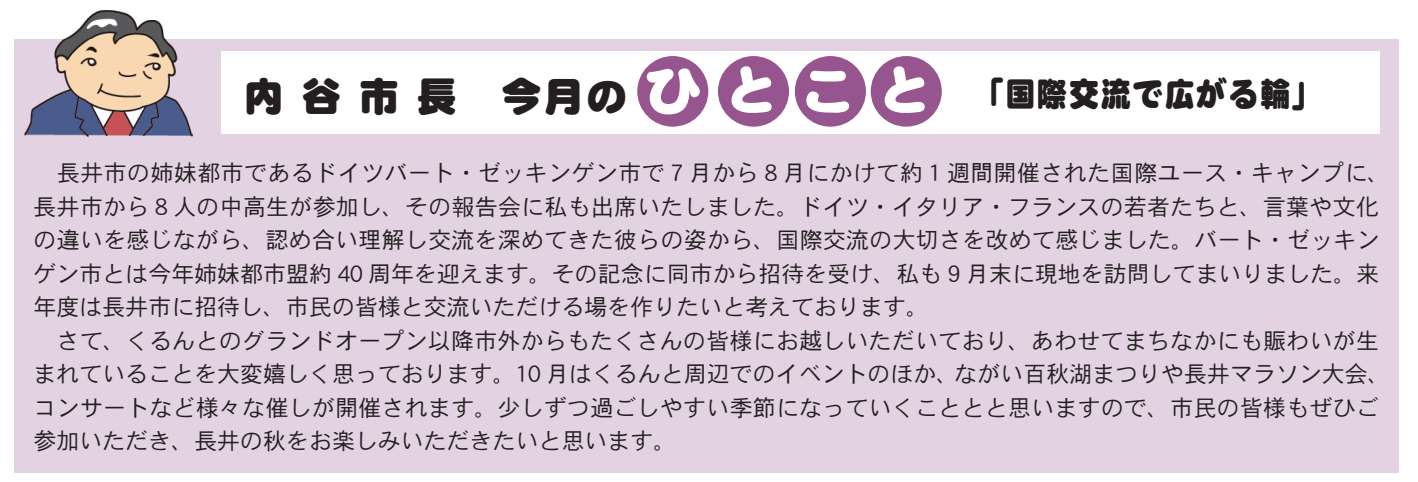
<style>
.page{position:relative;width:1418px;height:482px;background:#fff}
.page>*{position:absolute;margin:0;border:0;box-sizing:border-box;transform-origin:0 0}
.t1{font:53px "DF Maru Gothic UB WINP RKSJ H";color:#fff}
.t2{font:40.5px "DF Maru Gothic UB WINP RKSJ H";letter-spacing:.42em;color:#231f20}
.t3{font:33.5px "DF Maru Gothic UB WINP RKSJ H";letter-spacing:.045em;color:#231f20;scale:.91 1}
.t4{font:23px/33.5px "DFHS Gothic W3 WINP RKSJ H";letter-spacing:.01em;color:#231f20}
.s1{font-size:56.5px}
.s2{font-size:33.5px;color:#231f20}
</style>
<div class="page">
<div style="left:15px;top:39px;width:1384px;height:434px;background:#e2d2e2"></div>
<div style="left:221px;top:52px;width:1158px;height:82px;background:#fff"></div>
<div style="left:870px;top:56px;width:71px;height:71px;background:#96558e;border-radius:50%"></div>
<div style="left:794px;top:56px;width:72px;height:71px;background:#96558e;border-radius:50%"></div>
<div style="left:718px;top:56px;width:71px;height:71px;background:#96558e;border-radius:50%"></div>
<div style="left:637px;top:56px;width:71px;height:71px;background:#96558e;border-radius:50%"></div>
<img style="left:24px;top:10px;width:168px;height:127px">
<h2 class="t2" style="left:243px;top:76px;width:385px">内谷市長　今月の</h2>
<h1 class="t1" style="left:644px;top:64px;width:361px"><span class="s1">ひ</span>とこと　<span class="s2">「</span></h1>
<h3 class="t3" style="left:1005px;top:77px;width:350px">国際交流で広がる輪「</h3>
<p class="t4" style="left:34px;top:156px;width:1358px">　長井市の姉妹都市であるドイツバート・ゼッキンゲン市で 7 月から 8 月にかけて約 1 週間開催された国際ユース・キャンプに、</p>
<p class="t4" style="left:34px;top:189px;width:1346px">長井市から 8 人の中高生が参加し、その報告会に私も出席いたしました。ドイツ・イタリア・フランスの若者たちと、言葉や文化</p>
<p class="t4" style="left:34px;top:223px;width:1347px">の違いを感じながら、認め合い理解し交流を深めてきた彼らの姿から、国際交流の大切さを改めて感じました。バート・ゼッキン</p>
<p class="t4" style="left:34px;top:257px;width:1347px">ゲン市とは今年姉妹都市盟約 40 周年を迎えます。その記念に同市から招待を受け、私も 9 月末に現地を訪問してまいりました。来</p>
<p class="t4" style="left:34px;top:290px;width:896px">年度は長井市に招待し、市民の皆様と交流いただける場を作りたいと考えております。</p>
<p class="t4" style="left:34px;top:324px;width:1346px">　さて、くるんとのグランドオープン以降市外からもたくさんの皆様にお越しいただいており、あわせてまちなかにも賑わいが生</p>
<p class="t4" style="left:954px;top:357px;width:438px">ながい百秋湖まつりや長井マラソン大会、</p>
<p class="t4" style="left:34px;top:357px;width:1346px">まれていることを大変嬉しく思っております。10 月はくるんと周辺でのイベントのほか、<br>コンサートなど様々な催しが開催されます。少しずつ過ごしやすい季節になっていくこととと思いますので、市民の皆様もぜひご参加いただき、長井の秋をお楽しみいただきたいと思います。</p>
</div>
